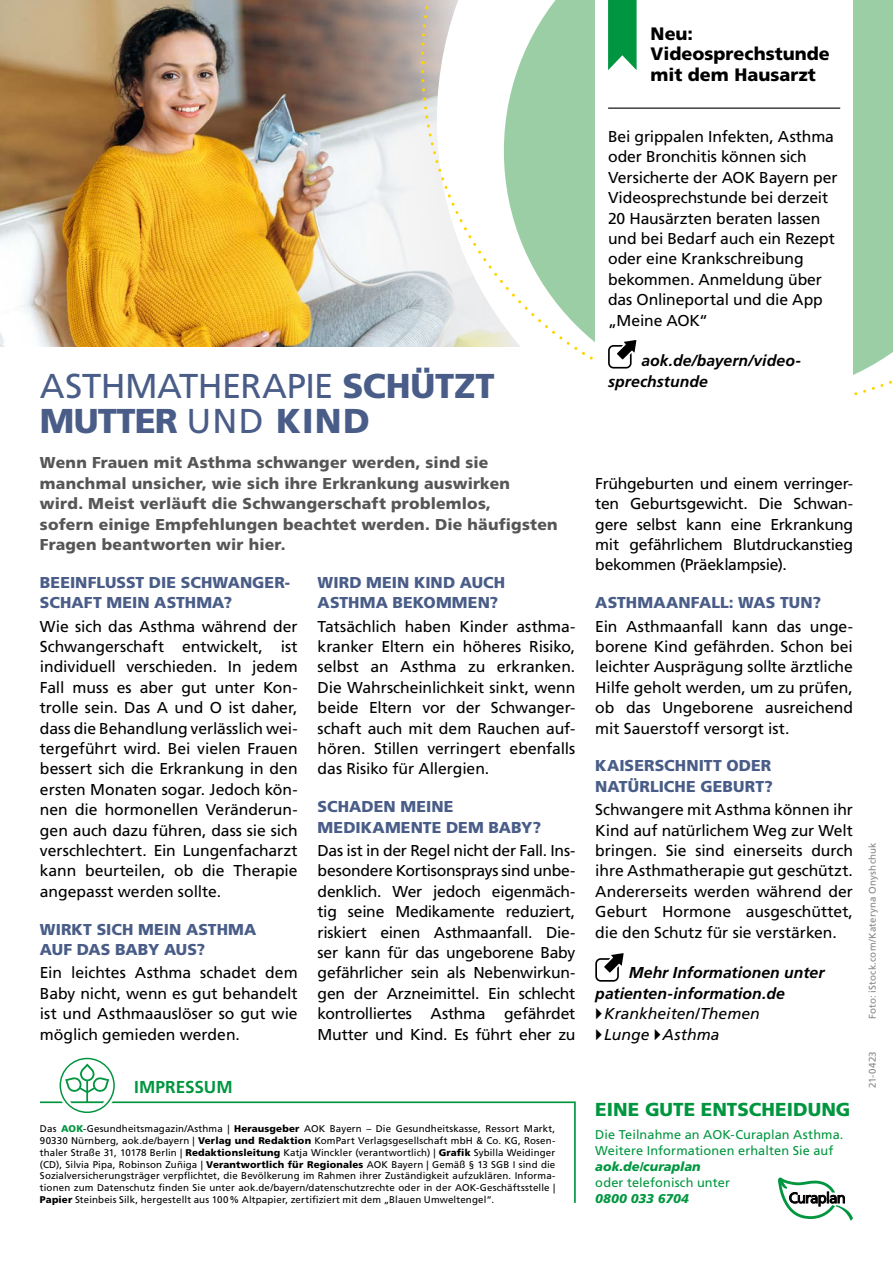
<style>
.page{position:relative;width:893px;height:1263px;background:#fff}
.page>*{position:absolute;margin:0;border:0;box-sizing:border-box;transform-origin:0 0}
.Inhalt_H1_Head_zentriert_50_50_w{font:34.5px/34.5px "Frutiger LT";letter-spacing:-.015em;color:#495d88}
.Grundelemente_H1_-_Entscheidung{font:900 18.75px "Frutiger LT";color:#00963f}
.Infokasten_H1_-_Meldung_regional{font:900 18px/20.4px "Frutiger LT";color:#000}
.Grundelemente_H1_-_Impressum{font:700 17.25px "Frutiger LT";color:#00963f}
.Inhalt_P_-_Fließtext{font:15.75px/20.4px "Frutiger LT";letter-spacing:-.005em;color:#000;text-align:justify}
.Infokasten_P_-_Infokasten_Text{font:15.75px/20.4px "Frutiger LT";letter-spacing:-.01em;color:#000}
.Inhalt_P_-_Fließtext-2{font:900 15.75px/20.4px "Frutiger LT";letter-spacing:.015em;color:#565656}
.Inhalt_H2_-_Zwischentitel{font:900 15.75px/20.4px "Frutiger LT";letter-spacing:.005em;color:#495d88}
.Grundelemente_P_-_Link_GesMag{font:italic 700 15.75px/20.4px "Frutiger LT";letter-spacing:.005em;color:#000}
.Grundelemente_P_-_Link_GesMag_italic{font:italic 15.75px/20.4px "Frutiger LT";color:#000}
.Grundelemente_P_-_Hyperlink{font:italic 700 15.75px/20.4px "Frutiger LT";letter-spacing:.005em;color:#000}
.Grundelemente_P_-_Entscheidung_Text{font:12.75px/16px "Frutiger LT";letter-spacing:.01em;color:#00963f}
.Grundelemente_P_-_Entscheidung_Text_Link{font:italic 900 12.75px "Frutiger LT";letter-spacing:.005em;color:#00963f}
.Grundelemente_P_-_Impressum_Text_7pt{font:9.75px/11.7px "Frutiger LT";letter-spacing:.015em;color:#000;text-align:justify}
.Grundelemente_P_-_Fotocredits{font:9.75px "Frutiger LT";letter-spacing:.02em;color:#878786}
.s1{font-weight:900}
.s2{font-weight:900;color:#00963f}
.s3{font-family:"Arial";font-style:normal}
.s4{font-weight:900;font-style:italic}
</style>
<div class="page">
<svg style="left:40px;top:1101px;width:536px;height:102px"></svg>
<div style="left:57px;top:1055px;width:60px;height:60px;background:#fff;border-radius:50%"></div>
<svg style="left:60px;top:1058px;width:55px;height:55px"></svg>
<img style="left:0;top:0;width:168px;height:346px">
<img style="left:168px;top:0;width:251px;height:346px">
<svg style="left:778px;top:1177px;width:75px;height:43px"></svg>
<svg style="left:419px;top:70px;width:85px;height:277px"></svg>
<svg style="left:504px;top:0;width:389px;height:396px;fill:#9bcea4"></svg>
<svg style="left:595px;top:953px;width:29px;height:29px"></svg>
<div style="left:595px;top:0;width:258px;height:425px;background:#fff"></div>
<hr style="left:608px;top:108px;width:232px;height:1px;background:#000">
<svg style="left:608px;top:340px;width:28px;height:28px"></svg>
<svg style="left:419px;top:0;width:218px;height:70px"></svg>
<h1 class="Inhalt_H1_Head_zentriert_50_50_w" style="left:40px;top:369px;width:456px">ASTHMATHERAPIE <span class="s1">SCHÜTZT<br>MUTTER</span> UND <span class="s1">KIND</span></h1>
<p class="Inhalt_P_-_Fließtext-2" style="left:40px;top:453px;width:519px">Wenn Frauen mit Asthma schwanger werden, sind sie manchmal unsicher, wie sich ihre Erkrankung auswirken<br>wird. Meist verläuft die Schwangerschaft problemlos,<br>sofern einige Empfehlungen beachtet werden. Die häufigsten Fragen beantworten wir hier.</p>
<h2 class="Inhalt_H2_-_Zwischentitel" style="left:40px;top:572px;width:252px">BEEINFLUSST DIE SCHWANGER-<br>SCHAFT MEIN ASTHMA?</h2>
<p class="Inhalt_P_-_Fließtext" style="left:40px;top:616px;width:259px">Wie sich das Asthma während der Schwangerschaft entwickelt, ist individuell verschieden. In jedem Fall muss es aber gut unter Kon&shy;trolle sein. Das A und O ist daher, dass die Behandlung verlässlich wei&shy;tergeführt wird. Bei vielen Frauen bessert sich die Erkrankung in den ersten Monaten sogar. Jedoch kön&shy;nen die hormonellen Veränderun&shy;gen auch dazu führen, dass sie sich verschlechtert. Ein Lungenfacharzt kann beurteilen, ob die Therapie angepasst werden sollte.</p>
<h2 class="Inhalt_H2_-_Zwischentitel" style="left:40px;top:919px;width:218px">WIRKT SICH MEIN ASTHMA<br>AUF DAS BABY AUS?</h2>
<p class="Inhalt_P_-_Fließtext" style="left:40px;top:963px;width:259px">Ein leichtes Asthma schadet dem Baby nicht, wenn es gut behandelt ist und Asthmaauslöser so gut wie möglich gemieden werden.</p>
<h1 class="Grundelemente_H1_-_Impressum" style="left:134px;top:1077px;width:100px">IMPRESSUM</h1>
<h2 class="Inhalt_H2_-_Zwischentitel" style="left:318px;top:572px;width:189px">WIRD MEIN KIND AUCH<br>ASTHMA BEKOMMEN?</h2>
<p class="Inhalt_P_-_Fließtext" style="left:318px;top:616px;width:259px">Tatsächlich haben Kinder asthma&shy;kranker Eltern ein höheres Risiko, selbst an Asthma zu erkranken.<br>Die Wahrscheinlichkeit sinkt, wenn beide Eltern vor der Schwanger&shy;schaft auch mit dem Rauchen auf&shy;hören. Stillen verringert ebenfalls das Risiko für Allergien.</p>
<h2 class="Inhalt_H2_-_Zwischentitel" style="left:318px;top:796px;width:225px">SCHADEN MEINE<br>MEDIKAMENTE DEM BABY?</h2>
<p class="Inhalt_P_-_Fließtext" style="left:318px;top:840px;width:259px">Das ist in der Regel nicht der Fall. Ins&shy;besondere Kortisonsprays sind unbe&shy;denklich. Wer jedoch eigenmäch&shy;tig seine Medikamente reduziert, riskiert einen Asthmaanfall. Die&shy;ser kann für das ungeborene Baby gefährlicher sein als Nebenwirkun&shy;gen der Arzneimittel. Ein schlecht kontrolliertes Asthma gefährdet Mutter und Kind. Es führt eher zu</p>
<p class="Grundelemente_P_-_Impressum_Text_7pt" style="left:40px;top:1123px;width:517px">Das <span class="s2">AOK</span>-Gesundheitsmagazin/Asthma | <span class="s1">Herausgeber</span> AOK Bayern – Die Gesundheitskasse, Ressort Markt, 90330 Nürnberg, aok.de/bayern | <span class="s1">Verlag und Redaktion</span> KomPart Verlagsgesellschaft mbH &amp; Co. KG, Rosen&shy;thaler Straße 31, 10178 Berlin | <span class="s1">Redaktionsleitung</span> Katja Winckler (verantwortlich) | <span class="s1">Grafik</span> Sybilla Weidinger (CD), Silvia Pipa, Robinson Zuñiga | <span class="s1">Verantwortlich für Regionales</span> AOK Bayern | Gemäß § 13 SGB I sind die Sozialversicherungsträger verpflichtet, die Bevölkerung im Rahmen ihrer Zuständigkeit aufzuklären. Informa&shy;tionen zum Datenschutz finden Sie unter aok.de/bayern/datenschutzrechte oder in der AOK-Geschäftsstelle | <span class="s1">Papier</span> Steinbeis Silk, hergestellt aus 100% Altpapier, zertifiziert mit dem „Blauen Umweltengel“.</p>
<h1 class="Infokasten_H1_-_Meldung_regional" style="left:651px;top:23px;width:181px">Neu:<br>Videosprechstunde mit dem Hausarzt</h1>
<p class="Infokasten_P_-_Infokasten_Text" style="left:608px;top:126px;width:231px">Bei grippalen Infekten, Asthma oder Bronchitis können sich<br>Versicherte der AOK Bayern per<br>Videosprechstunde bei derzeit<br>20 Hausärzten beraten lassen und bei Bedarf auch ein Rezept oder eine Krankschreibung bekommen. Anmeldung über das Onlineportal und die App „Meine AOK“</p>
<p class="Grundelemente_P_-_Hyperlink" style="left:608px;top:351px;width:195px;text-indent:33px">aok.de/bayern/video&shy;sprechstunde</p>
<p class="Inhalt_P_-_Fließtext" style="left:595px;top:473px;width:259px">Frühgeburten und einem verringer&shy;ten Geburtsgewicht. Die Schwan&shy;gere selbst kann eine Erkrankung mit gefährlichem Blutdruckanstieg bekommen (Präeklampsie).</p>
<h2 class="Inhalt_H2_-_Zwischentitel" style="left:595px;top:592px;width:227px">ASTHMAANFALL: WAS TUN?</h2>
<p class="Inhalt_P_-_Fließtext" style="left:595px;top:616px;width:259px">Ein Asthmaanfall kann das unge&shy;borene Kind gefährden. Schon bei leichter Ausprägung sollte ärztliche Hilfe geholt werden, um zu prüfen, ob das Ungeborene ausreichend mit Sauerstoff versorgt ist.</p>
<h2 class="Inhalt_H2_-_Zwischentitel" style="left:595px;top:756px;width:179px">KAISERSCHNITT ODER<br>NATÜRLICHE GEBURT?</h2>
<p class="Inhalt_P_-_Fließtext" style="left:595px;top:800px;width:259px">Schwangere mit Asthma können ihr Kind auf natürlichem Weg zur Welt bringen. Sie sind einerseits durch ihre Asthmatherapie gut geschützt.<br>Andererseits werden während der Geburt Hormone ausgeschüttet, die den Schutz für sie verstärken.</p>
<p class="Grundelemente_P_-_Link_GesMag" style="left:595px;top:963px;width:231px;text-indent:33px">Mehr Informationen unter patienten-information.de</p>
<p class="Grundelemente_P_-_Link_GesMag_italic" style="left:595px;top:1004px;width:166px"><span class="s3">►</span> Krankheiten/Themen <span class="s3">►</span> Lunge <span class="s3">►</span> Asthma</p>
<h1 class="Grundelemente_H1_-_Entscheidung" style="left:595px;top:1098px;width:257px">EINE GUTE ENTSCHEIDUNG</h1>
<p class="Grundelemente_P_-_Entscheidung_Text" style="left:595px;top:1126px;width:250px">Die Teilnahme an AOK-Curaplan Asthma.<br>Weitere Informationen erhalten Sie auf</p>
<p class="Grundelemente_P_-_Entscheidung_Text_Link" style="left:595px;top:1158px;width:107px">aok.de/curaplan</p>
<p class="Grundelemente_P_-_Entscheidung_Text" style="left:595px;top:1174px;width:136px">oder telefonisch unter<br><span class="s4">0800 033 6704</span></p>
<p class="Grundelemente_P_-_Fotocredits" style="left:867px;top:1019px;width:179px;rotate:-90deg">Foto: iStock.com/Kateryna Onyshchuk</p>
<p class="Grundelemente_P_-_Fotocredits" style="left:867px;top:1088px;width:39px;rotate:-90deg">21-0423</p>
</div>
